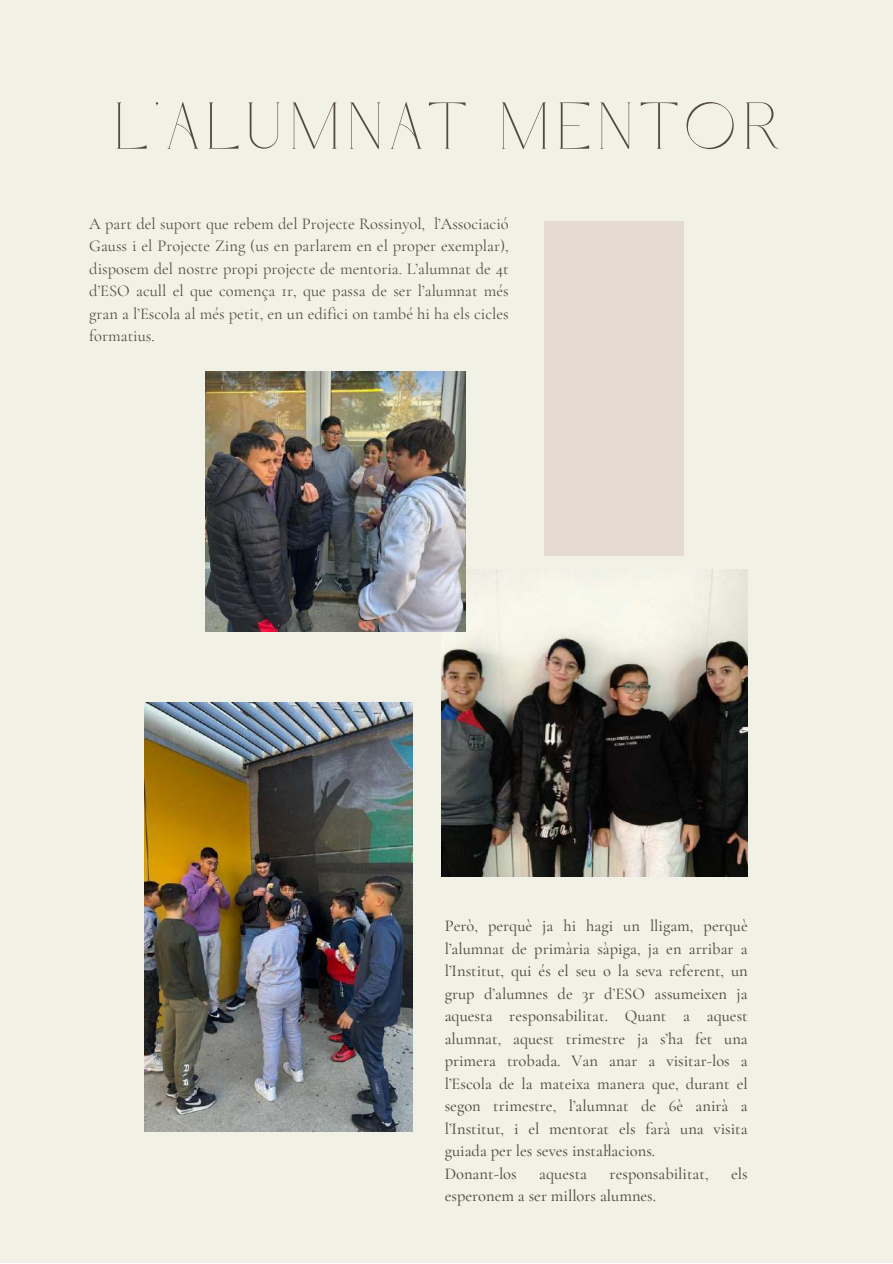
<style>
.page{position:relative;width:893px;height:1264px;background:#fff}
.page>*{position:absolute;margin:0;border:0;box-sizing:border-box;transform-origin:0 0}
.t1{font:57px "Lovely May";letter-spacing:.115em;color:#544b43}
.t2{font:500 16.5px/22.5px "Cormorant Garamond";color:#544b43}
.t3{font:16.5px/22.5px "Cormorant Garamond";color:#544b43;text-align:justify}
</style>
<div class="page">
<div style="left:0;top:0;width:892px;height:1262px;background:#f2f1e5"></div>
<img style="left:145px;top:702px;width:267px;height:429px">
<img style="left:441px;top:570px;width:306px;height:306px">
<img style="left:206px;top:371px;width:259px;height:260px">
<div style="left:544px;top:221px;width:139px;height:334px;background:#e6dbd0"></div>
<h1 class="t1" style="left:113px;top:96px;width:667px">L’ALUMNAT MENTOR</h1>
<p class="t3" style="left:89px;top:212px;width:421px">A part del suport que rebem del Projecte Rossinyol, l’Associació Gauss i el Projecte Zing (us en parlarem en el proper exemplar), disposem del nostre propi projecte de mentoria. L’alumnat de 4t d’ESO acull el que comença 1r, que passa de ser l’alumnat més gran a l’Escola al més petit, en un edifici on també hi ha els cicles formatius.</p>
<p class="t2" style="left:444px;top:914px;width:304px">Però, perquè ja hi hagi un lligam, perquè l’alumnat de primària sàpiga, ja en arribar a l’Institut, qui és el seu o la seva referent, un grup d’alumnes de 3r d’ESO assumeixen ja aquesta responsabilitat. Quant a aquest alumnat, aquest trimestre ja s’ha fet una primera trobada. Van anar a visitar-los a l’Escola de la mateixa manera que, durant el segon trimestre, l’alumnat de 6è anirà a l’Institut, i el mentorat els farà una visita guiada per les seves instal·lacions.<br>Donant-los</p>
<p class="t2" style="left:539px;top:1161px;width:49px">aquesta</p>
<p class="t2" style="left:609px;top:1161px;width:101px">responsabilitat,</p>
<p class="t2" style="left:731px;top:1161px;width:18px">els</p>
<p class="t2" style="left:444px;top:1184px;width:213px">esperonem a ser millors alumnes.</p>
</div>
